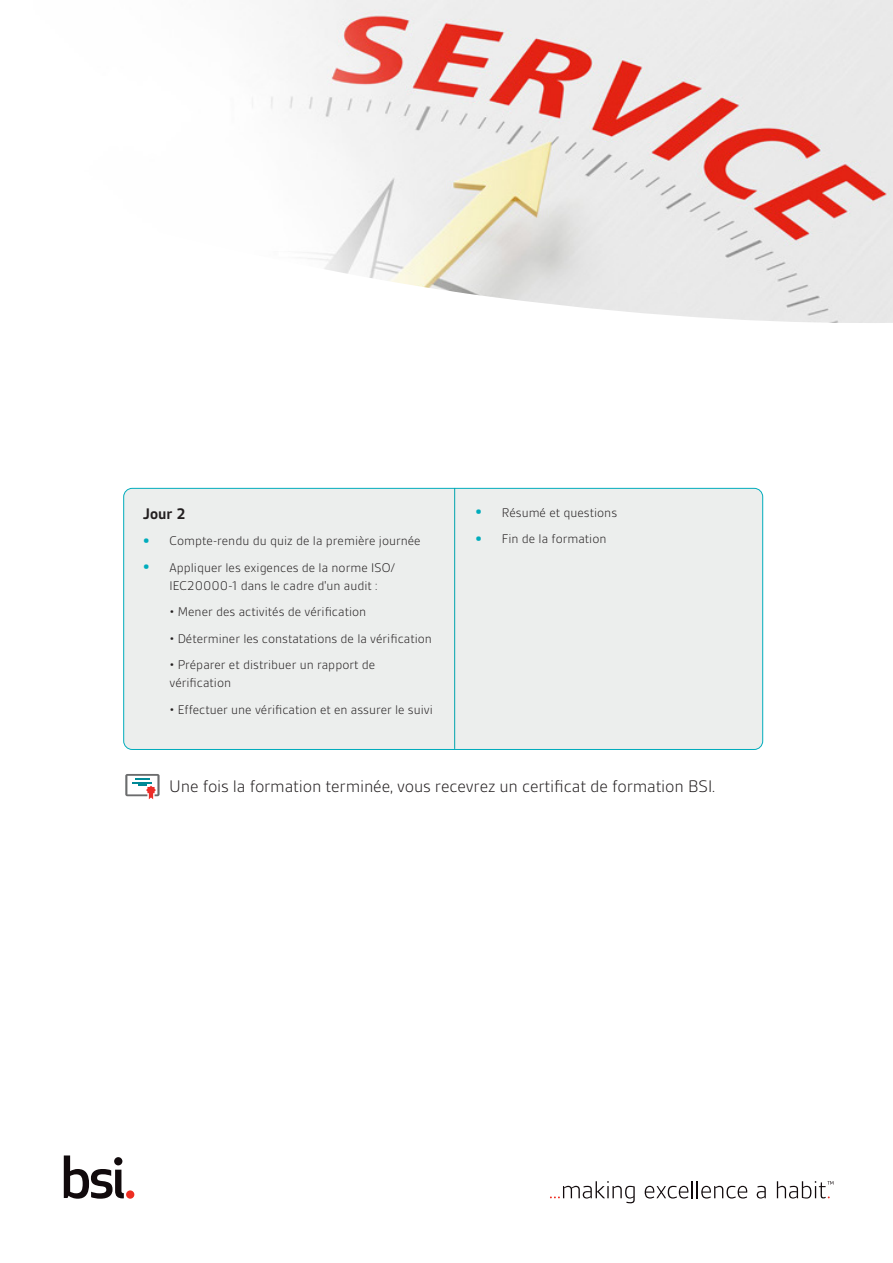
<style>
.page{position:relative;width:893px;height:1263px;background:#fff}
.page>*{position:absolute;margin:0;border:0;box-sizing:border-box;transform-origin:0 0}
.BSI_body_copy{font:300 18px "BSI Gesta";letter-spacing:-.01em;color:#231f20}
.Bullet_list{font:700 16.5px "BSI Gesta";color:#231f20}
.Bullet_list-2{font:300 13.5px/18px "BSI Gesta";color:#231f20}
.s1{font-weight:700;font-size:19.5px;color:#00acbc}
</style>
<div class="page">
<svg style="left:550px;top:1181px;width:85px;height:22px"></svg>
<svg style="left:645px;top:1181px;width:102px;height:17px"></svg>
<svg style="left:757px;top:1186px;width:9px;height:12px"></svg>
<svg style="left:777px;top:1181px;width:56px;height:17px"></svg>
<div style="left:124px;top:488px;width:639px;height:261px;background:#eceeed;border-radius:9px"></div>
<div style="left:123px;top:488px;width:640px;height:262px;border:1px solid #00acbc;border-radius:9px"></div>
<svg style="left:64px;top:1155px;width:60px;height:44px"></svg>
<div style="left:126px;top:1190px;width:8px;height:9px;background:#ee2e22;border-radius:50%"></div>
<hr style="left:454px;top:488px;width:1px;height:261px;background:#00a3ad">
<svg style="left:125px;top:774px;width:35px;height:25px"></svg>
<img style="left:252px;top:0;width:641px;height:323px">
<p class="Bullet_list" style="left:142px;top:505px;width:44px">Jour 2</p>
<p class="Bullet_list-2" style="left:142px;top:532px;width:280px"><span class="s1">•</span> Compte-rendu du quiz de la première journée</p>
<p class="Bullet_list-2" style="left:169px;top:558px;width:227px;text-indent:-27px"><span class="s1">•</span> Appliquer les exigences de la norme ISO/<br>IEC20000-1 dans le cadre d'un audit :</p>
<p class="Bullet_list-2" style="left:169px;top:603px;width:198px">• Mener des activités de vérification</p>
<p class="Bullet_list-2" style="left:169px;top:629px;width:264px">• Déterminer les constatations de la vérification</p>
<p class="Bullet_list-2" style="left:169px;top:656px;width:207px">• Préparer et distribuer un rapport de vérification</p>
<p class="Bullet_list-2" style="left:169px;top:700px;width:265px">• Effectuer une vérification et en assurer le suivi</p>
<p class="Bullet_list-2" style="left:475px;top:503px;width:144px"><span class="s1">•</span> Résumé et questions</p>
<p class="Bullet_list-2" style="left:475px;top:530px;width:133px"><span class="s1">•</span> Fin de la formation</p>
<p class="BSI_body_copy" style="left:169px;top:777px;width:547px">Une fois la formation terminée, vous recevrez un certificat de formation BSI.</p>
</div>
